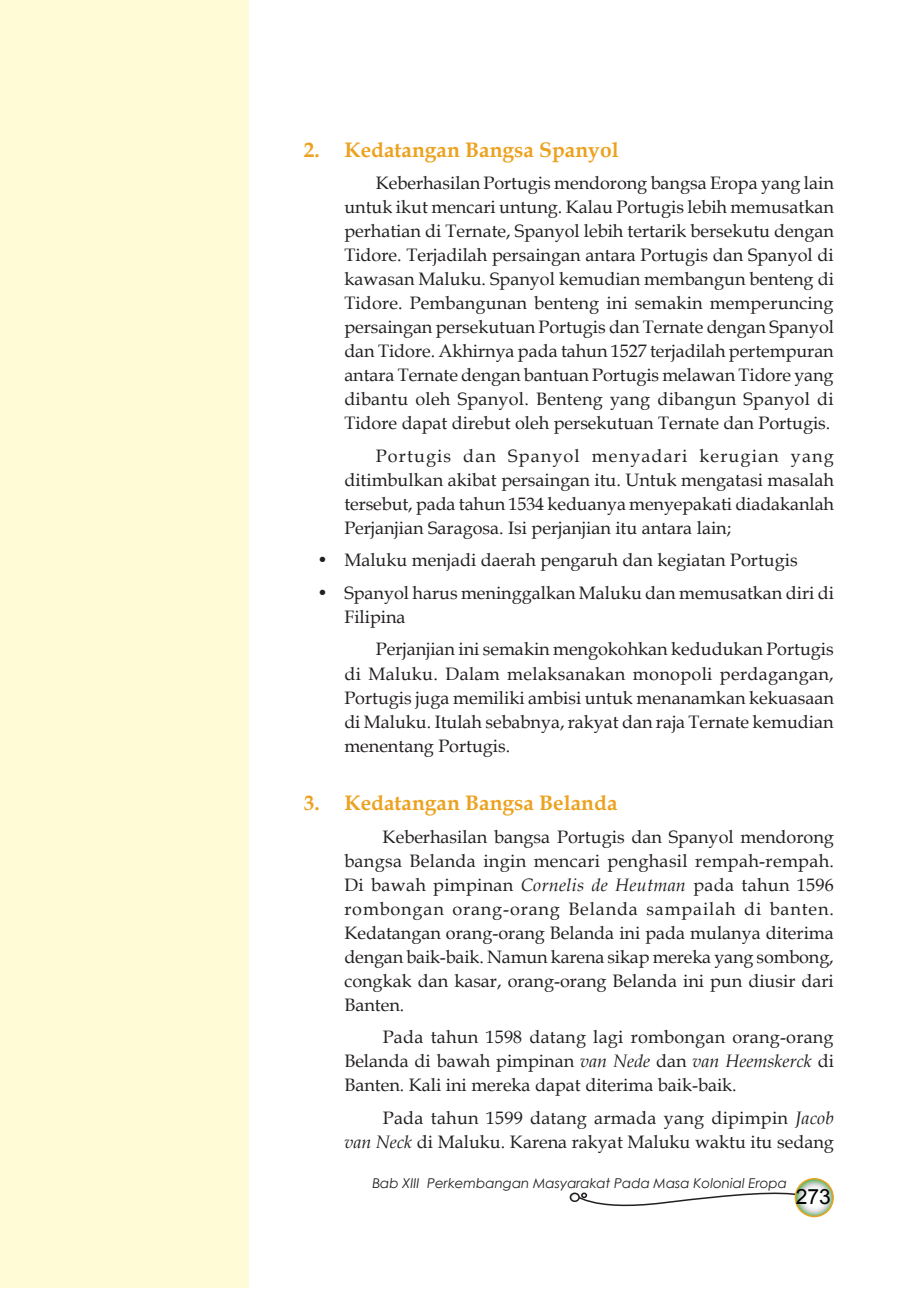
<style>
.page{position:relative;width:919px;height:1289px;background:#fff}
.page>*{position:absolute;margin:0;border:0;box-sizing:border-box;transform-origin:0 0}
.Sub_bab_2{font:700 21px "Book Antiqua";color:#eca220}
.t1{font:21px "Arial";color:#000}
._1{font:18px/24px "Book Antiqua";color:#231f20;text-align:justify}
._11{font:18px/24px "Book Antiqua";color:#231f20}
.t2{font:italic 13.5px "Century Gothic";color:#231f20}
.s1{font-style:italic}
</style>
<div class="page">
<div style="left:569px;top:1192px;width:10px;height:9px;border:2px solid #231f20;border-radius:50%"></div>
<svg style="left:572px;top:1178px;width:262px;height:39px"></svg>
<div style="left:0;top:0;width:248px;height:1287px;background:#fffbd6"></div>
<p class="Sub_bab_2" style="left:304px;top:135px;width:316px">2. Kedatangan Bangsa Spanyol</p>
<p class="_1" style="left:344px;top:171px;width:491px;text-indent:32px">Keberhasilan Portugis mendorong bangsa Eropa yang lain untuk ikut mencari untung. Kalau Portugis lebih memusatkan perhatian di Ternate, Spanyol lebih tertarik bersekutu dengan Tidore. Terjadilah persaingan antara Portugis dan Spanyol di kawasan Maluku. Spanyol kemudian membangun benteng di Tidore. Pembangunan benteng ini semakin memperuncing persaingan persekutuan Portugis dan Ternate dengan Spanyol dan Tidore. Akhirnya pada tahun 1527 terjadilah pertempuran antara Ternate dengan bantuan Portugis melawan Tidore yang dibantu oleh Spanyol. Benteng yang dibangun Spanyol di Tidore dapat direbut oleh persekutuan Ternate dan Portugis.</p>
<p class="_1" style="left:344px;top:443px;width:491px;text-indent:32px">Portugis dan Spanyol menyadari kerugian yang ditimbulkan akibat persaingan itu. Untuk mengatasi masalah tersebut, pada tahun 1534 keduanya menyepakati diadakanlah Perjanjian Saragosa. Isi perjanjian itu antara lain;</p>
<p class="_11" style="left:317px;top:548px;width:482px">• Maluku menjadi daerah pengaruh dan kegiatan Portugis</p>
<p class="_11" style="left:344px;top:580px;width:491px;text-indent:-27px">• Spanyol harus meninggalkan Maluku dan memusatkan diri di<br>Filipina</p>
<p class="_1" style="left:344px;top:637px;width:491px;text-indent:32px">Perjanjian ini semakin mengokohkan kedudukan Portugis di Maluku. Dalam melaksanakan monopoli perdagangan, Portugis juga memiliki ambisi untuk menanamkan kekuasaan di Maluku. Itulah sebabnya, rakyat dan raja Ternate kemudian menentang Portugis.</p>
<p class="Sub_bab_2" style="left:304px;top:788px;width:315px">3. Kedatangan Bangsa Belanda</p>
<p class="_1" style="left:344px;top:824px;width:491px;text-indent:38px">Keberhasilan bangsa Portugis dan Spanyol mendorong bangsa Belanda ingin mencari penghasil rempah-rempah.<br>Di bawah pimpinan <span class="s1">Cornelis de Heutman</span> pada tahun 1596 rombongan orang-orang Belanda sampailah di banten.<br>Kedatangan orang-orang Belanda ini pada mulanya diterima dengan baik-baik. Namun karena sikap mereka yang sombong, congkak dan kasar, orang-orang Belanda ini pun diusir dari Banten.</p>
<p class="_1" style="left:344px;top:1024px;width:491px;text-indent:38px">Pada tahun 1598 datang lagi rombongan orang-orang Belanda di bawah pimpinan <span class="s1">van Nede</span> dan <span class="s1">van Heemskerck</span> di Banten. Kali ini mereka dapat diterima baik-baik.</p>
<p class="_1" style="left:344px;top:1105px;width:491px;text-align:right">Pada tahun 1599 datang armada yang dipimpin <span class="s1">Jacob<br>van Neck</span> di Maluku. Karena rakyat Maluku waktu itu sedang</p>
<p class="t2" style="left:372px;top:1173px;width:416px">Bab XIII Perkembangan Masyarakat Pada Masa Kolonial Eropa</p>
<p class="t1" style="left:795px;top:1182px;width:37px">273</p>
</div>
